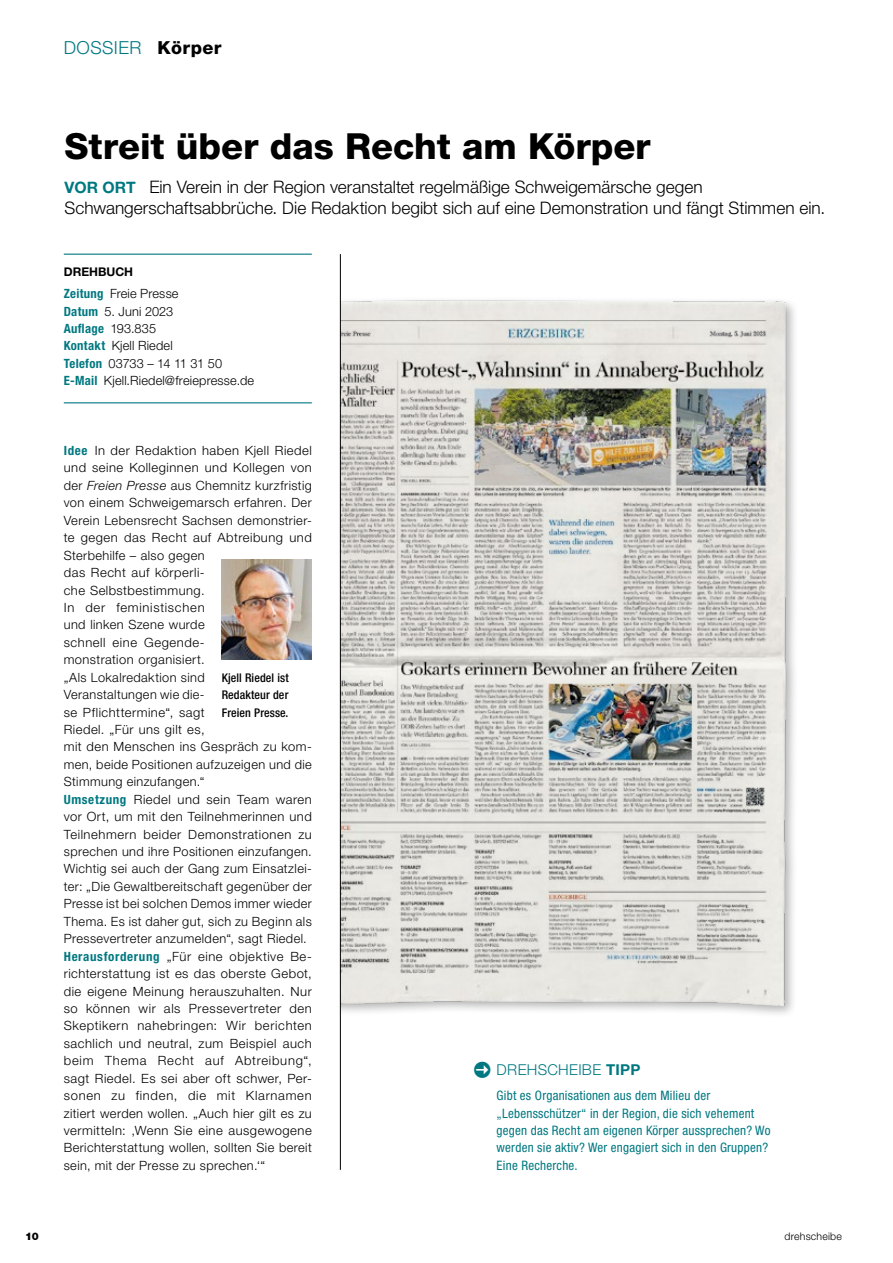
<style>
.page{position:relative;width:893px;height:1263px;background:#fff}
.page>*{position:absolute;margin:0;border:0;box-sizing:border-box;transform-origin:0 0}
.t1{font:800 36px "Helvetica Neue LT Std";color:#000}
.t2{font:300 18px "Helvetica Neue LT Std";letter-spacing:.025em;color:#007881}
.t3{font:300 17.25px/21px "Helvetica Neue LT Std";color:#000}
.t4{font:300 15px "Helvetica Neue LT Std";letter-spacing:.025em;color:#007881}
.t5{font:condensed 13.05px/17.4px "Helvetica Neue LT Std";letter-spacing:.015em;color:#007881}
.t6{font:300 12.75px/17.4px "Helvetica Neue LT Std";letter-spacing:.035em;color:#000}
.t7{font:300 12.75px/17.4px "Helvetica Neue LT Std";letter-spacing:.015em;color:#000}
.t8{font:500 condensed 12px/17.4px "Helvetica Neue LT Std";letter-spacing:.01em;color:#000;text-align:justify}
.t9{font:700 12px "Helvetica Neue LT Std";color:#000}
.t10{font:300 10.5px "Helvetica Neue LT Std";letter-spacing:.02em;color:#000}
.t11{font:900 10.5px "Helvetica Neue LT Std";color:#000}
.s1{font-weight:800;color:#000}
.s2{font-weight:700;font-size:15.75px;color:#007881}
.s3{font-weight:700;font-stretch:condensed;color:#007881}
.s4{font-style:italic}
.s5{font-weight:700}
</style>
<div class="page">
<img style="left:341px;top:300px;width:453px;height:714px">
<img style="left:341px;top:321px;width:430px;height:652px">
<hr style="left:64px;top:254px;width:248px;height:1px;background:#007881">
<hr style="left:64px;top:402px;width:248px;height:1px;background:#007881">
<hr style="left:340px;top:254px;width:1px;height:916px;background:#000">
<img style="left:222px;top:560px;width:90px;height:100px">
<h2 class="t2" style="left:64px;top:37px;width:159px">DOSSIER <span class="s1">Körper</span></h2>
<h1 class="t1" style="left:64px;top:124px;width:588px">Streit über das Recht am Körper</h1>
<h3 class="t3" style="left:65px;top:176px;width:762px"><span class="s2">VOR ORT</span> Ein Verein in der Region veranstaltet regelmäßige Schweigemärsche gegen<br>Schwangerschaftsabbrüche. Die Redaktion begibt sich auf eine Demonstration und fängt Stimmen ein.</h3>
<p class="t9" style="left:64px;top:264px;width:71px">DREHBUCH</p>
<p class="t7" style="left:64px;top:285px;width:192px"><span class="s3">Zeitung</span> Freie Presse<br><span class="s3">Datum</span> 5. Juni 2023<br><span class="s3">Auflage</span> 193.835<br><span class="s3">Kontakt</span> Kjell Riedel<br><span class="s3">Telefon</span> 03733 – 14 11 31 50<br><span class="s3">E-Mail</span> Kjell.Riedel@freiepresse.de</p>
<p class="t6" style="left:64px;top:441px;width:250px"><span class="s3">Idee</span> In der Redaktion haben Kjell Riedel und seine Kolleginnen und Kollegen von der <span class="s4">Freien Presse</span> aus Chemnitz kurzfristig von einem Schweigemarsch erfahren. Der Verein Lebensrecht Sachsen demonstrier&shy;te gegen das Recht auf Abtreibung und Sterbehilfe – also gegen<br>das Recht auf körperli-<br>che Selbstbestimmung.<br>In der feministischen<br>und linken Szene wurde<br>schnell eine Gegende-<br>monstration organisiert.<br>„Als Lokalredaktion sind<br>Veranstaltungen wie die-<br>se Pflichttermine“, sagt<br>Riedel. „Für uns gilt es,<br>mit den Menschen ins Gespräch zu kom&shy;men, beide Positionen aufzuzeigen und die Stimmung einzufangen.“<br><span class="s3">Umsetzung</span> Riedel und sein Team waren vor Ort, um mit den Teilnehmerinnen und Teilnehmern beider Demonstrationen zu sprechen und ihre Positionen einzufangen.<br>Wichtig sei auch der Gang zum Einsatzlei&shy;ter: „Die Gewaltbereitschaft gegenüber der Presse ist bei solchen Demos immer wieder Thema. Es ist daher gut, sich zu Beginn als Pressevertreter anzumelden“, sagt Riedel.<br><span class="s3">Herausforderung</span> „Für eine objektive Be&shy;richterstattung ist es das oberste Gebot, die eigene Meinung herauszuhalten. Nur so können wir als Pressevertreter den Skeptikern nahebringen: Wir berichten sachlich und neutral, zum Beispiel auch beim Thema Recht auf Abtreibung“, sagt Riedel. Es sei aber oft schwer, Per&shy;sonen zu finden, die mit Klarnamen zitiert werden wollen. „Auch hier gilt es zu vermitteln: ‚Wenn Sie eine ausgewogene Berichterstattung wollen, sollten Sie bereit sein, mit der Presse zu sprechen.‘“</p>
<p class="t8" style="left:222px;top:668px;width:69px">Kjell Riedel ist Redakteur der Freien Presse.</p>
<p class="t4" style="left:497px;top:1061px;width:145px">DREHSCHEIBE <span class="s5">TIPP</span></p>
<p class="t5" style="left:497px;top:1087px;width:275px">Gibt es Organisationen aus dem Milieu der „Lebensschützer“ in der Region, die sich vehement gegen das Recht am eigenen Körper aussprechen? Wo werden sie aktiv? Wer engagiert sich in den Gruppen?<br>Eine Recherche.</p>
<p class="t11" style="left:25px;top:1230px;width:15px">10</p>
<p class="t10" style="left:784px;top:1229px;width:59px">drehscheibe</p>
</div>
